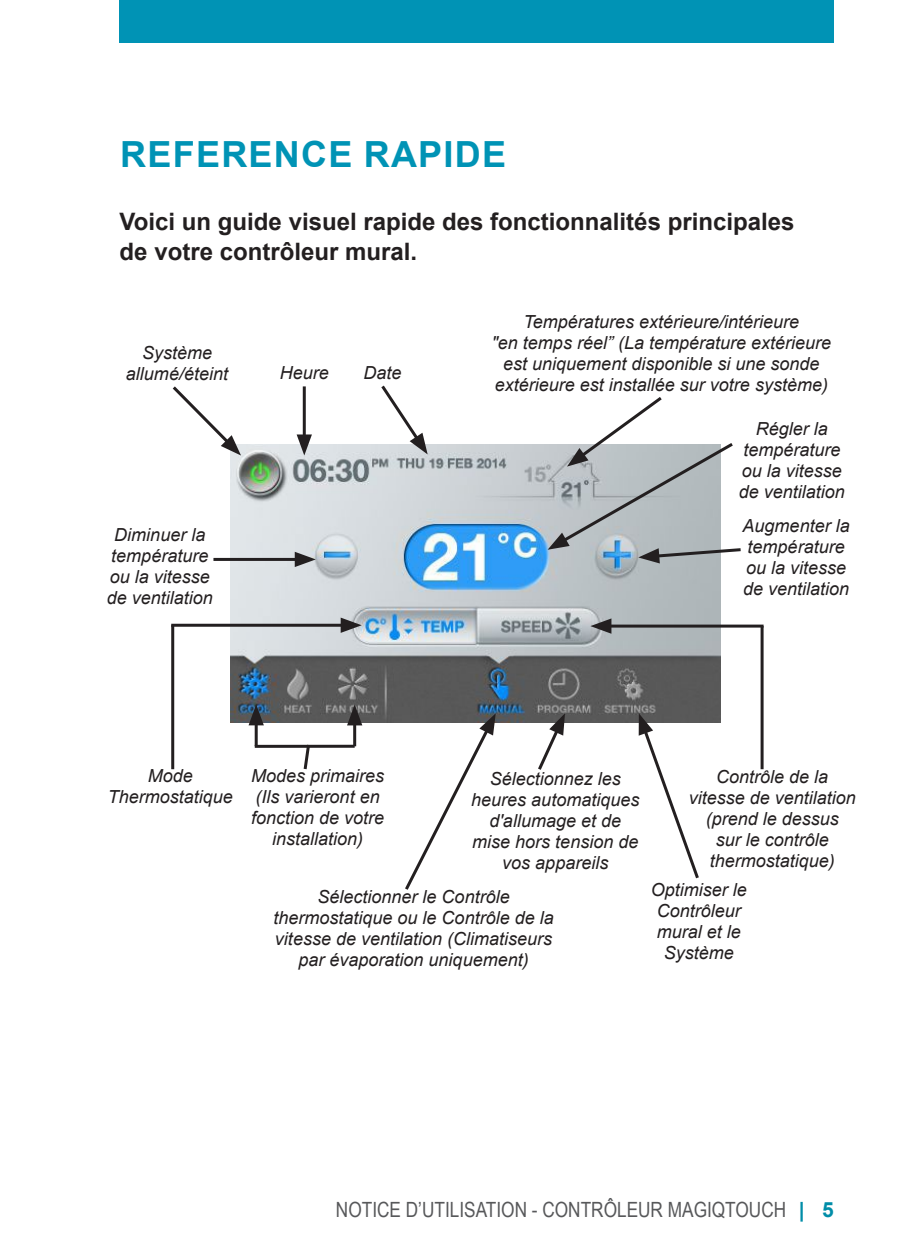
<style>
.page{position:relative;width:919px;height:1259px;background:#fff}
.page>*{position:absolute;margin:0;border:0;box-sizing:border-box;transform-origin:0 0}
.Page_heading{font:700 36px "Arial";letter-spacing:.035em;color:#0093b5}
.Body_bold{font:700 24px/30px "Arial";color:#231f20}
.t1{font:21px "Arial Narrow";color:#57585a}
.Photo_Caption_centre{font:italic 18px/21px "Arial";color:#231f20;text-align:center}
.s1{font-family:"Arial";font-weight:700;color:#008da8}
</style>
<div class="page">
<div style="left:119px;top:0;width:714px;height:43px;background:#0093b5"></div>
<img style="left:230px;top:445px;width:490px;height:277px">
<hr style="left:213px;top:558px;width:86px;height:3px;background:#231f20">
<svg style="left:295px;top:552px;width:21px;height:15px"></svg>
<svg style="left:172px;top:386px;width:69px;height:69px"></svg>
<hr style="left:303px;top:386px;width:3px;height:53px;background:#231f20">
<svg style="left:296px;top:434px;width:16px;height:21px"></svg>
<svg style="left:378px;top:385px;width:49px;height:69px"></svg>
<svg style="left:547px;top:397px;width:194px;height:166px"></svg>
<svg style="left:638px;top:713px;width:63px;height:166px"></svg>
<svg style="left:535px;top:713px;width:30px;height:57px"></svg>
<hr style="left:255px;top:720px;width:3px;height:26px;background:#231f20">
<svg style="left:248px;top:704px;width:16px;height:21px"></svg>
<hr style="left:255px;top:745px;width:99px;height:3px;background:#231f20">
<svg style="left:302px;top:744px;width:10px;height:26px"></svg>
<svg style="left:402px;top:713px;width:93px;height:177px"></svg>
<hr style="left:171px;top:625px;width:3px;height:144px;background:#231f20">
<hr style="left:171px;top:624px;width:174px;height:3px;background:#231f20">
<svg style="left:340px;top:617px;width:22px;height:16px"></svg>
<hr style="left:760px;top:626px;width:3px;height:143px;background:#231f20">
<hr style="left:606px;top:624px;width:157px;height:3px;background:#231f20">
<svg style="left:590px;top:618px;width:21px;height:16px"></svg>
<hr style="left:353px;top:721px;width:3px;height:25px;background:#231f20">
<svg style="left:347px;top:704px;width:15px;height:21px"></svg>
<p class="Page_heading" style="left:120px;top:129px;width:387px">REFERENCE RAPIDE</p>
<p class="Body_bold" style="left:120px;top:207px;width:676px">Voici un guide visuel rapide des fonctionnalités principales de votre contrôleur mural.</p>
<p class="Photo_Caption_centre" style="left:126px;top:342px;width:104px">Système allumé/éteint</p>
<p class="Photo_Caption_centre" style="left:280px;top:363px;width:51px">Heure</p>
<p class="Photo_Caption_centre" style="left:363px;top:363px;width:40px">Date</p>
<p class="Photo_Caption_centre" style="left:107px;top:524px;width:108px">Diminuer la température ou la vitesse de ventilation</p>
<p class="Photo_Caption_centre" style="left:108px;top:766px;width:127px">Mode<br>Thermostatique</p>
<p class="Photo_Caption_centre" style="left:251px;top:766px;width:135px">Modes primaires (Ils varieront en fonction de votre installation)</p>
<p class="Photo_Caption_centre" style="left:491px;top:312px;width:341px">Températures extérieure/intérieure<br>"en temps réel” (La température extérieure est uniquement disponible si une sonde extérieure est installée sur votre système)</p>
<p class="Photo_Caption_centre" style="left:738px;top:418px;width:108px">Régler la température ou la vitesse de ventilation</p>
<p class="Photo_Caption_centre" style="left:742px;top:515px;width:109px;text-align:left">Augmenter la température ou la vitesse de ventilation</p>
<p class="Photo_Caption_centre" style="left:471px;top:768px;width:170px">Sélectionnez les heures automatiques d'allumage et de mise hors tension de vos appareils</p>
<p class="Photo_Caption_centre" style="left:688px;top:767px;width:169px">Contrôle de la vitesse de ventilation (prend le dessus<br>sur le contrôle thermostatique)</p>
<p class="Photo_Caption_centre" style="left:273px;top:886px;width:282px">Sélectionner le Contrôle thermostatique ou le Contrôle de la vitesse de ventilation (Climatiseurs par évaporation uniquement)</p>
<p class="Photo_Caption_centre" style="left:650px;top:879px;width:98px">Optimiser le<br>Contrôleur mural et le<br>Système</p>
<p class="t1" style="left:336px;top:1194px;width:499px">NOTICE D’UTILISATION - CONTRÔLEUR MAGIQTOUCH <span class="s1">| 5</span></p>
</div>
